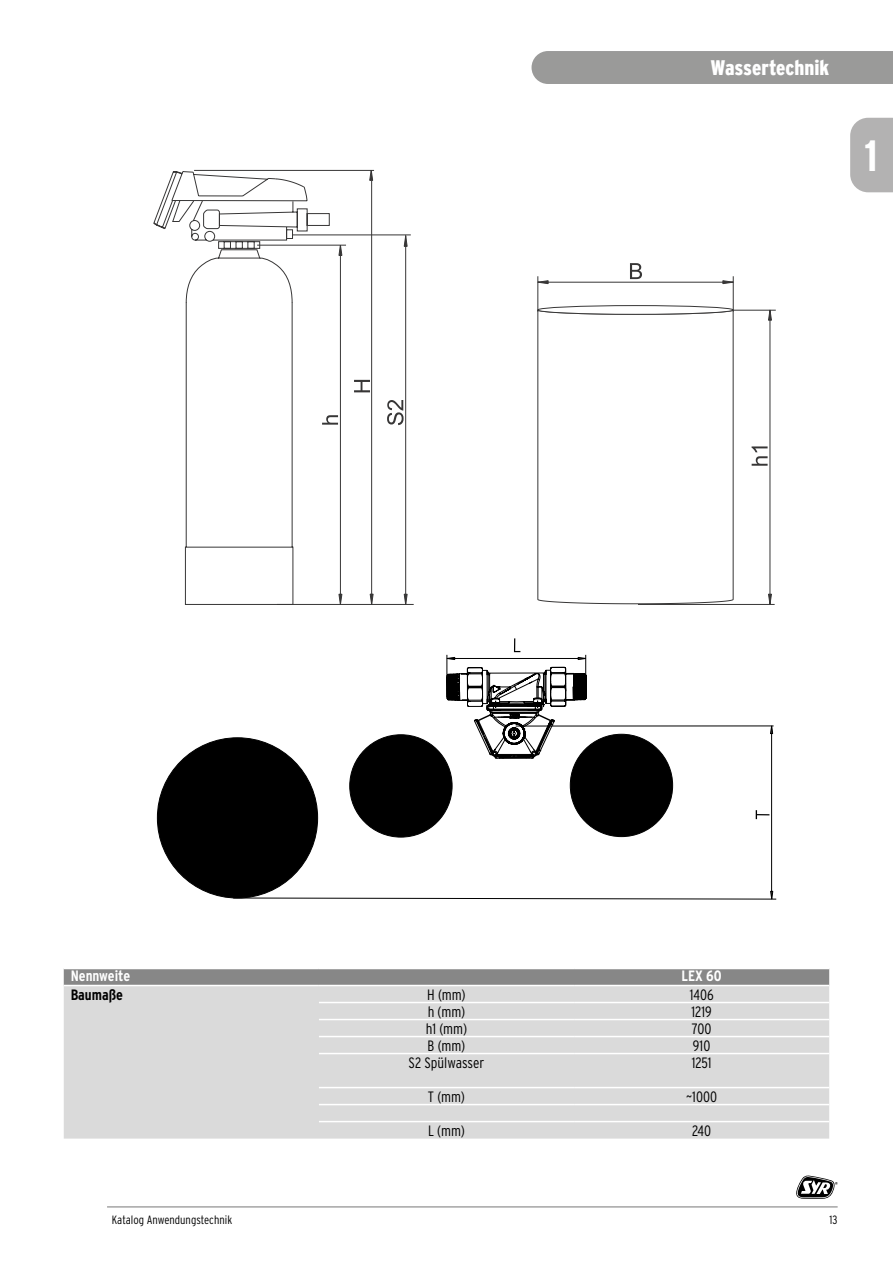
<style>
.page{position:relative;width:893px;height:1263px;background:#fff}
.page>*{position:absolute;margin:0;border:0;box-sizing:border-box;transform-origin:0 0}
.t1{font:700 condensed 43.8px "Interstate";color:#fff}
.t2{font:900 condensed 21px "Interstate";color:#fff}
.t3{font:300 condensed 15px "Interstate";color:#000}
.t4{font:700 condensed 15px "Interstate";color:#fff}
.t5{font:700 condensed 15px "Interstate";color:#000}
.t6{font:300 condensed 12px "Interstate";color:#000}
</style>
<div class="page">
<svg style="left:64px;top:969px;width:765px;height:16px;background:#8a8a8a"></svg>
<div style="left:64px;top:986px;width:765px;height:152px;background:#dadada"></div>
<hr style="left:319px;top:1002px;width:255px;height:1px;background:#fff">
<hr style="left:574px;top:1002px;width:255px;height:1px;background:#fff">
<hr style="left:319px;top:1019px;width:255px;height:1px;background:#fff">
<hr style="left:574px;top:1019px;width:255px;height:1px;background:#fff">
<hr style="left:319px;top:1036px;width:255px;height:1px;background:#fff">
<hr style="left:574px;top:1036px;width:255px;height:1px;background:#fff">
<hr style="left:319px;top:1053px;width:255px;height:1px;background:#fff">
<hr style="left:574px;top:1053px;width:255px;height:1px;background:#fff">
<hr style="left:319px;top:1104px;width:255px;height:1px;background:#fff">
<hr style="left:574px;top:1104px;width:255px;height:1px;background:#fff">
<hr style="left:319px;top:1087px;width:255px;height:1px;background:#fff">
<hr style="left:574px;top:1087px;width:255px;height:1px;background:#fff">
<hr style="left:319px;top:1121px;width:255px;height:1px;background:#fff">
<hr style="left:574px;top:1121px;width:255px;height:1px;background:#fff">
<svg style="left:153px;top:174px;width:19px;height:55px"></svg>
<svg style="left:172px;top:170px;width:603px;height:435px"></svg>
<svg style="left:354px;top:380px;width:16px;height:12px"></svg>
<svg style="left:322px;top:415px;width:16px;height:10px"></svg>
<svg style="left:338px;top:593px;width:5px;height:11px"></svg>
<svg style="left:369px;top:593px;width:5px;height:11px"></svg>
<svg style="left:338px;top:240px;width:5px;height:16px"></svg>
<svg style="left:369px;top:170px;width:5px;height:11px"></svg>
<hr style="left:257px;top:245px;width:89px;height:1px;background:#373636">
<hr style="left:405px;top:235px;width:1px;height:369px;background:#373636">
<svg style="left:387px;top:400px;width:17px;height:25px"></svg>
<svg style="left:403px;top:593px;width:5px;height:11px"></svg>
<svg style="left:403px;top:230px;width:5px;height:17px"></svg>
<hr style="left:292px;top:235px;width:119px;height:1px;background:#373636">
<svg style="left:537px;top:307px;width:197px;height:298px"></svg>
<div style="left:538px;top:306px;width:195px;height:8px;background:#fff;border-radius:50%"></div>
<div style="left:537px;top:305px;width:196px;height:10px;border:1px solid #373636;border-radius:50%"></div>
<svg style="left:532px;top:280px;width:17px;height:5px"></svg>
<svg style="left:722px;top:280px;width:17px;height:5px"></svg>
<hr style="left:538px;top:282px;width:195px;height:1px;background:#373636">
<hr style="left:537px;top:276px;width:1px;height:36px;background:#373636">
<hr style="left:733px;top:276px;width:1px;height:36px;background:#373636">
<svg style="left:630px;top:263px;width:12px;height:16px"></svg>
<hr style="left:770px;top:310px;width:1px;height:294px;background:#373636">
<svg style="left:752px;top:446px;width:16px;height:20px"></svg>
<svg style="left:768px;top:593px;width:4px;height:12px"></svg>
<svg style="left:768px;top:304px;width:4px;height:17px"></svg>
<hr style="left:733px;top:310px;width:43px;height:1px;background:#373636">
<hr style="left:277px;top:604px;width:137px;height:1px;background:#373636">
<div style="left:157px;top:738px;width:161px;height:160px;background:#000;border-radius:50%"></div>
<svg style="left:233px;top:725px;width:543px;height:175px"></svg>
<svg style="left:770px;top:725px;width:3px;height:9px"></svg>
<svg style="left:770px;top:891px;width:3px;height:9px"></svg>
<svg style="left:443px;top:638px;width:147px;height:121px"></svg>
<svg style="left:796px;top:1175px;width:42px;height:24px"></svg>
<hr style="left:107px;top:1206px;width:731px;height:1px;background:#000">
<div style="left:850px;top:118px;width:43px;height:74px;background:#b3b2b2"></div>
<div style="left:531px;top:51px;width:362px;height:33px;background:#9a9a99"></div>
<h2 class="t2" style="left:710px;top:56px;width:120px">Wassertechnik</h2>
<h1 class="t1" style="left:865px;top:129px;width:15px">1</h1>
<p class="t4" style="left:71px;top:967px;width:61px">Nennweite</p>
<p class="t4" style="left:681px;top:967px;width:42px">LEX 60</p>
<p class="t5" style="left:71px;top:986px;width:54px">Baumaße</p>
<p class="t3" style="left:427px;top:985px;width:40px">H (mm)</p>
<p class="t3" style="left:690px;top:985px;width:25px">1406</p>
<p class="t3" style="left:428px;top:1003px;width:39px">h (mm)</p>
<p class="t3" style="left:691px;top:1003px;width:22px">1219</p>
<p class="t3" style="left:426px;top:1020px;width:43px">h1 (mm)</p>
<p class="t3" style="left:692px;top:1020px;width:21px">700</p>
<p class="t3" style="left:428px;top:1037px;width:39px">B (mm)</p>
<p class="t3" style="left:693px;top:1037px;width:19px">910</p>
<p class="t3" style="left:408px;top:1054px;width:77px">S2 Spülwasser</p>
<p class="t3" style="left:692px;top:1054px;width:21px">1251</p>
<p class="t3" style="left:428px;top:1088px;width:39px">T (mm)</p>
<p class="t3" style="left:686px;top:1088px;width:32px">~1000</p>
<p class="t3" style="left:428px;top:1122px;width:38px">L (mm)</p>
<p class="t3" style="left:692px;top:1122px;width:20px">240</p>
<p class="t6" style="left:112px;top:1212px;width:122px">Katalog Anwendungstechnik</p>
<p class="t6" style="left:830px;top:1212px;width:10px">13</p>
</div>
